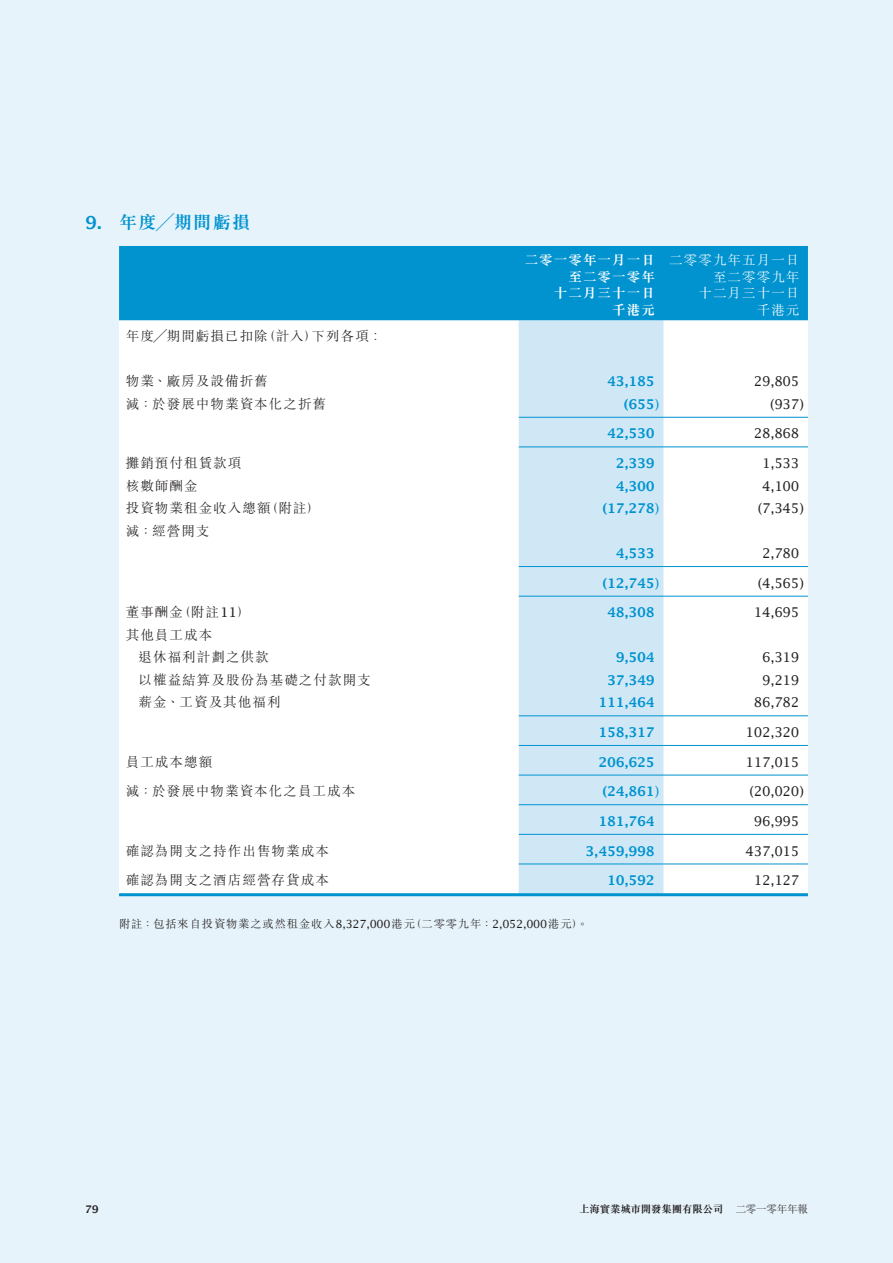
<style>
.page{position:relative;width:893px;height:1263px;background:#e6f3fa}
.page>*{position:absolute;margin:0;border:0;box-sizing:border-box;transform-origin:0 0}
.t1{font:700 18px "M Sung HK";letter-spacing:.08em;color:#0093d0}
.t2{font:600 18px "Lucida Fax";color:#0093d0}
.t3{font:300 13.5px/22.5px "M Sung HK";letter-spacing:.08em;color:#231f20}
.t4{font:600 13.5px "Lucida Fax";letter-spacing:-.02em;color:#0093d0}
.t5{font:13.5px "Lucida Fax";letter-spacing:-.02em;color:#231f20}
.t6{font:700 13.5px/16.5px "M Sung HK";letter-spacing:.08em;color:#fff;text-align:right}
.t7{font:300 13.5px/16.5px "M Sung HK";letter-spacing:.08em;color:#fff;text-align:right}
.t8{font:300 11.25px "M Sung HK";letter-spacing:.08em;color:#231f20}
.t9{font:700 10.5px "M Sung HK";letter-spacing:-.02em;color:#231f20}
.t10{font:300 10.5px "M Sung HK";letter-spacing:-.02em;color:#231f20}
.t11{font:600 10.5px "Lucida Fax";color:#231f20}
.s1{font-weight:400}
.s2{font-family:"Lucida Fax";font-weight:400}
</style>
<div class="page">
<div style="left:119px;top:246px;width:689px;height:74px;background:#0093d0"></div>
<div style="left:119px;top:320px;width:689px;height:573px;background:#fff"></div>
<div style="left:519px;top:320px;width:144px;height:573px;background:#d0e8f6"></div>
<hr style="left:519px;top:417px;width:289px;height:1px;background:#0093d0">
<hr style="left:519px;top:446px;width:289px;height:1px;background:#0093d0">
<hr style="left:519px;top:715px;width:289px;height:1px;background:#0093d0">
<hr style="left:519px;top:804px;width:289px;height:1px;background:#0093d0">
<hr style="left:519px;top:834px;width:289px;height:1px;background:#0093d0">
<hr style="left:119px;top:893px;width:689px;height:3px;background:#0093d0">
<hr style="left:519px;top:745px;width:289px;height:1px;background:#0093d0">
<hr style="left:519px;top:775px;width:289px;height:1px;background:#0093d0">
<hr style="left:519px;top:566px;width:289px;height:1px;background:#0093d0">
<hr style="left:519px;top:596px;width:289px;height:1px;background:#0093d0">
<hr style="left:519px;top:863px;width:289px;height:1px;background:#0093d0">
<h1 class="t2" style="left:85px;top:211px;width:19px">9.</h1>
<h1 class="t1" style="left:119px;top:213px;width:133px">年度╱期間虧損</h1>
<p class="t6" style="left:525px;top:252px;width:132px">二零一零年一月一日至二零一零年<br>十二月三十一日</p>
<p class="t7" style="left:669px;top:251px;width:132px">二零零九年五月一日至二零零九年<br>十二月三十一日<br>千港元</p>
<p class="t6" style="left:612px;top:301px;width:44px">千港元</p>
<p class="t3" style="left:126px;top:324px;width:144px">年度╱期間虧損已扣除</p>
<p class="t3" style="left:262px;top:324px;width:56px">（計入）</p>
<p class="t3" style="left:312px;top:324px;width:72px">下列各項‥</p>
<p class="t3" style="left:126px;top:369px;width:144px">物業、廠房及設備折舊</p>
<p class="t4" style="left:607px;top:373px;width:49px">43,185</p>
<p class="t5" style="left:754px;top:373px;width:47px">29,805</p>
<p class="t3" style="left:126px;top:392px;width:202px">減：於發展中物業資本化之折舊</p>
<p class="t4" style="left:624px;top:396px;width:37px">)655<span class="s1">(</span></p>
<p class="t5" style="left:770px;top:396px;width:35px">)937(</p>
<p class="t4" style="left:607px;top:425px;width:49px">42,530</p>
<p class="t5" style="left:754px;top:425px;width:47px">28,868</p>
<p class="t3" style="left:126px;top:451px;width:117px">攤銷預付租賃款項</p>
<p class="t4" style="left:616px;top:455px;width:41px">2,339</p>
<p class="t5" style="left:762px;top:455px;width:39px">1,533</p>
<p class="t3" style="left:126px;top:473px;width:73px">核數師酬金</p>
<p class="t4" style="left:616px;top:477px;width:41px">4,300</p>
<p class="t5" style="left:762px;top:477px;width:39px">4,100</p>
<p class="t3" style="left:126px;top:496px;width:146px">投資物業租金收入總額減：經營開支</p>
<p class="t3" style="left:265px;top:496px;width:56px">（附註(</p>
<p class="t4" style="left:602px;top:500px;width:58px">)17,278<span class="s1">(</span></p>
<p class="t5" style="left:758px;top:500px;width:48px">)7,345(</p>
<p class="t4" style="left:616px;top:545px;width:41px">4,533</p>
<p class="t5" style="left:762px;top:545px;width:39px">2,780</p>
<p class="t4" style="left:602px;top:575px;width:58px">)12,745<span class="s1">(</span></p>
<p class="t5" style="left:758px;top:575px;width:48px">)4,565(</p>
<p class="t3" style="left:126px;top:600px;width:88px">董事酬金<br>其他員工成本</p>
<p class="t3" style="left:178px;top:600px;width:74px">（附註<span class="s2">11</span>(</p>
<p class="t4" style="left:607px;top:604px;width:49px">48,308</p>
<p class="t5" style="left:754px;top:604px;width:47px">14,695</p>
<p class="t3" style="left:139px;top:645px;width:132px">退休福利計劃之供款</p>
<p class="t4" style="left:616px;top:649px;width:41px">9,504</p>
<p class="t5" style="left:762px;top:649px;width:39px">6,319</p>
<p class="t3" style="left:139px;top:668px;width:234px">以權益結算及股份為基礎之付款開支</p>
<p class="t4" style="left:607px;top:672px;width:49px">37,349</p>
<p class="t5" style="left:762px;top:672px;width:39px">9,219</p>
<p class="t3" style="left:139px;top:690px;width:144px">薪金、工資及其他福利</p>
<p class="t4" style="left:598px;top:694px;width:58px">111,464</p>
<p class="t5" style="left:754px;top:694px;width:47px">86,782</p>
<p class="t4" style="left:598px;top:724px;width:58px">158,317</p>
<p class="t5" style="left:746px;top:724px;width:55px">102,320</p>
<p class="t3" style="left:126px;top:749px;width:88px">員工成本總額</p>
<p class="t4" style="left:598px;top:753px;width:58px">206,625</p>
<p class="t5" style="left:746px;top:753px;width:55px">117,015</p>
<p class="t3" style="left:126px;top:779px;width:231px">減：於發展中物業資本化之員工成本</p>
<p class="t4" style="left:602px;top:783px;width:58px">)24,861<span class="s1">(</span></p>
<p class="t5" style="left:749px;top:783px;width:56px">)20,020(</p>
<p class="t4" style="left:598px;top:813px;width:58px">181,764</p>
<p class="t5" style="left:754px;top:813px;width:47px">96,995</p>
<p class="t3" style="left:126px;top:838px;width:205px">確認為開支之持作出售物業成本</p>
<p class="t4" style="left:586px;top:842px;width:71px">3,459,998</p>
<p class="t5" style="left:746px;top:842px;width:55px">437,015</p>
<p class="t3" style="left:126px;top:868px;width:205px">確認為開支之酒店經營存貨成本</p>
<p class="t4" style="left:607px;top:872px;width:49px">10,592</p>
<p class="t5" style="left:754px;top:872px;width:47px">12,127</p>
<p class="t8" style="left:119px;top:916px;width:297px">附註：包括來自投資物業之或然租金收入<span class="s2">8,327,000</span>港元</p>
<p class="t8" style="left:410px;top:916px;width:179px">（二零零九年：<span class="s2">2,052,000</span>港元。(</p>
<p class="t11" style="left:85px;top:1202px;width:15px">79</p>
<p class="t9" style="left:579px;top:1204px;width:146px">上海實業城市開發集團有限公司</p>
<p class="t10" style="left:736px;top:1201px;width:74px">二零一零年年報</p>
</div>
